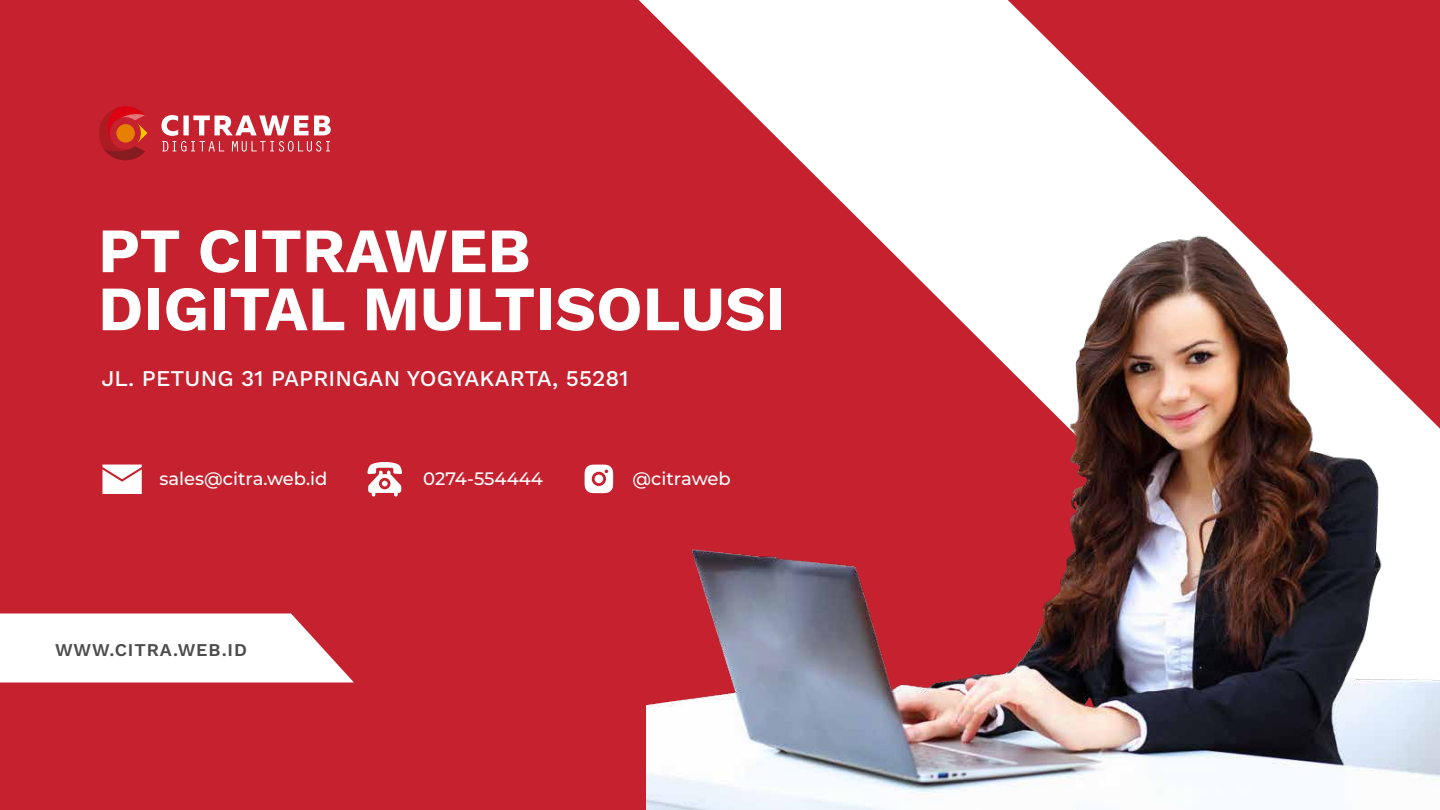
<style>
.page{position:relative;width:1440px;height:810px;background:#c6212e}
.page>*{position:absolute;margin:0;border:0;box-sizing:border-box;transform-origin:0 0}
.t1{font:700 63.15px/58.1px "Work Sans";color:#fff}
.t2{font:500 22.5px "Work Sans";letter-spacing:.005em;color:#fff}
.t3{font:500 18px "Montserrat";color:#fff}
.t4{font:600 18px "Work Sans";letter-spacing:.05em;color:#4d4d4d}
</style>
<div class="page">
<svg style="left:639px;top:0;width:607px;height:236px;fill:#fff"></svg>
<svg style="left:0;top:614px;width:354px;height:69px;background:#f9ebec"></svg>
<svg style="left:99px;top:106px;width:48px;height:54px"></svg>
<svg style="left:161px;top:115px;width:170px;height:37px"></svg>
<img style="left:646px;top:236px;width:794px;height:574px">
<svg style="left:367px;top:462px;width:35px;height:35px"></svg>
<svg style="left:585px;top:465px;width:28px;height:28px"></svg>
<svg style="left:103px;top:465px;width:39px;height:29px"></svg>
<h1 class="t1" style="left:98px;top:219px;width:689px">PT CITRAWEB<br>DIGITAL MULTISOLUSI</h1>
<p class="t2" style="left:101px;top:362px;width:529px">JL. PETUNG 31 PAPRINGAN YOGYAKARTA, 55281</p>
<p class="t3" style="left:159px;top:466px;width:170px">sales@citra.web.id</p>
<p class="t3" style="left:423px;top:466px;width:121px">0274-554444</p>
<p class="t3" style="left:633px;top:466px;width:100px">@citraweb</p>
<p class="t4" style="left:55px;top:636px;width:194px">WWW.CITRA.WEB.ID</p>
</div>
